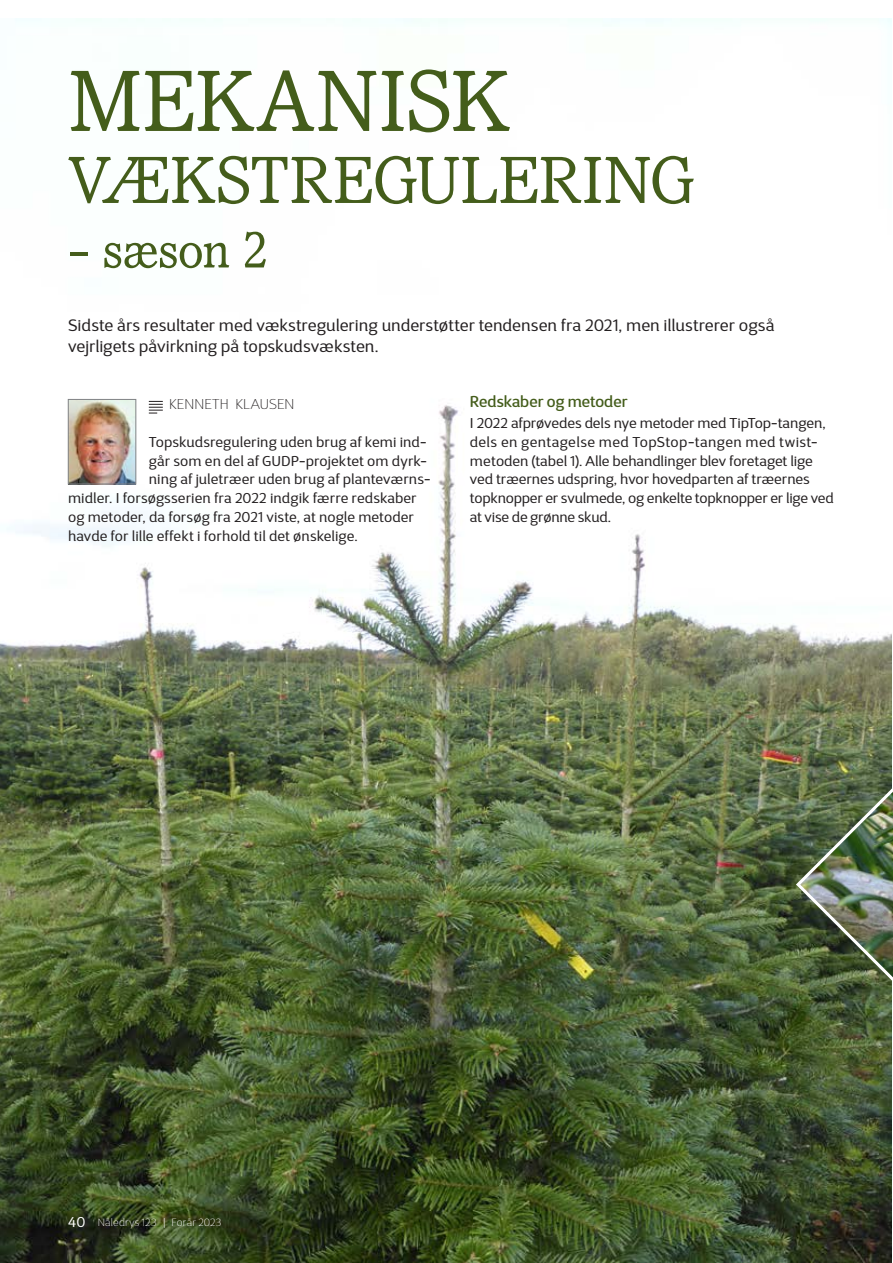
<style>
.page{position:relative;width:893px;height:1263px;background:#fff}
.page>*{position:absolute;margin:0;border:0;box-sizing:border-box;transform-origin:0 0}
.t1{font:90px "Pacella ITC Std";color:#445d1b}
.t2{font:69px "Pacella ITC Std";color:#445d1b}
.t3{font:52.5px "Pacella ITC Std";letter-spacing:-.01em;color:#445d1b}
.t4{font:16.5px/21px "D Sari";letter-spacing:.01em;color:#231f20}
.t5{font:500 15.75px "D Sari";color:#445d1b}
.t6{font:14.25px/18.8px "D Sari";letter-spacing:.01em;color:#231f20}
.t7{font:100 14.25px "D Sari";letter-spacing:.005em;color:#231f20}
.t8{font:100 10.5px "D Sari";letter-spacing:.02em;color:#fff}
.s1{font-weight:400;font-size:14.25px}
</style>
<div class="page">
<img style="left:0;top:18px;width:891px;height:1245px">
<svg style="left:149px;top:401px;width:14px;height:13px"></svg>
<img style="left:70px;top:401px;width:64px;height:81px">
<div style="left:68px;top:399px;width:68px;height:85px;border:1px solid #808285"></div>
<img style="left:794px;top:610px;width:99px;height:549px">
<h1 class="t1" style="left:68px;top:45px;width:442px">MEKANISK</h1>
<h2 class="t2" style="left:68px;top:137px;width:627px">VÆKSTREGULERING</h2>
<h3 class="t3" style="left:68px;top:217px;width:202px">– sæson 2</h3>
<p class="t4" style="left:68px;top:315px;width:708px">Sidste års resultater med vækstregulering understøtter tendensen fra 2021, men illustrerer også vejrligets påvirkning på topskudsvæksten.</p>
<p class="t7" style="left:169px;top:396px;width:127px">KENNETH KLAUSEN</p>
<p class="t6" style="left:149px;top:432px;width:280px">Topskudsregulering uden brug af kemi ind-</p>
<p class="t6" style="left:149px;top:451px;width:280px">går som en del af GUDP-projektet om dyrk-</p>
<p class="t6" style="left:149px;top:470px;width:284px">ning af juletræer uden brug af planteværns-</p>
<p class="t6" style="left:68px;top:489px;width:350px">midler. I forsøgsserien fra 2022 indgik færre redskaber</p>
<p class="t6" style="left:68px;top:507px;width:347px">og metoder, da forsøg fra 2021 viste, at nogle metoder</p>
<p class="t6" style="left:68px;top:526px;width:291px">havde for lille effekt i forhold til det ønskelige.</p>
<p class="t5" style="left:470px;top:392px;width:159px">Redskaber og metoder</p>
<p class="t6" style="left:470px;top:414px;width:365px">I 2022 afprøvedes dels nye metoder med TipTop-tangen, dels en gentagelse med TopStop-tangen med twist&shy;metoden (tabel 1). Alle behandlinger blev foretaget lige ved træernes udspring, hvor hovedparten af træernes topknopper er svulmede, og enkelte topknopper er lige ved at vise de grønne skud.</p>
<p class="t8" style="left:68px;top:1216px;width:155px"><span class="s1">40</span> Nåledrys 123 | Forår 2023</p>
</div>
